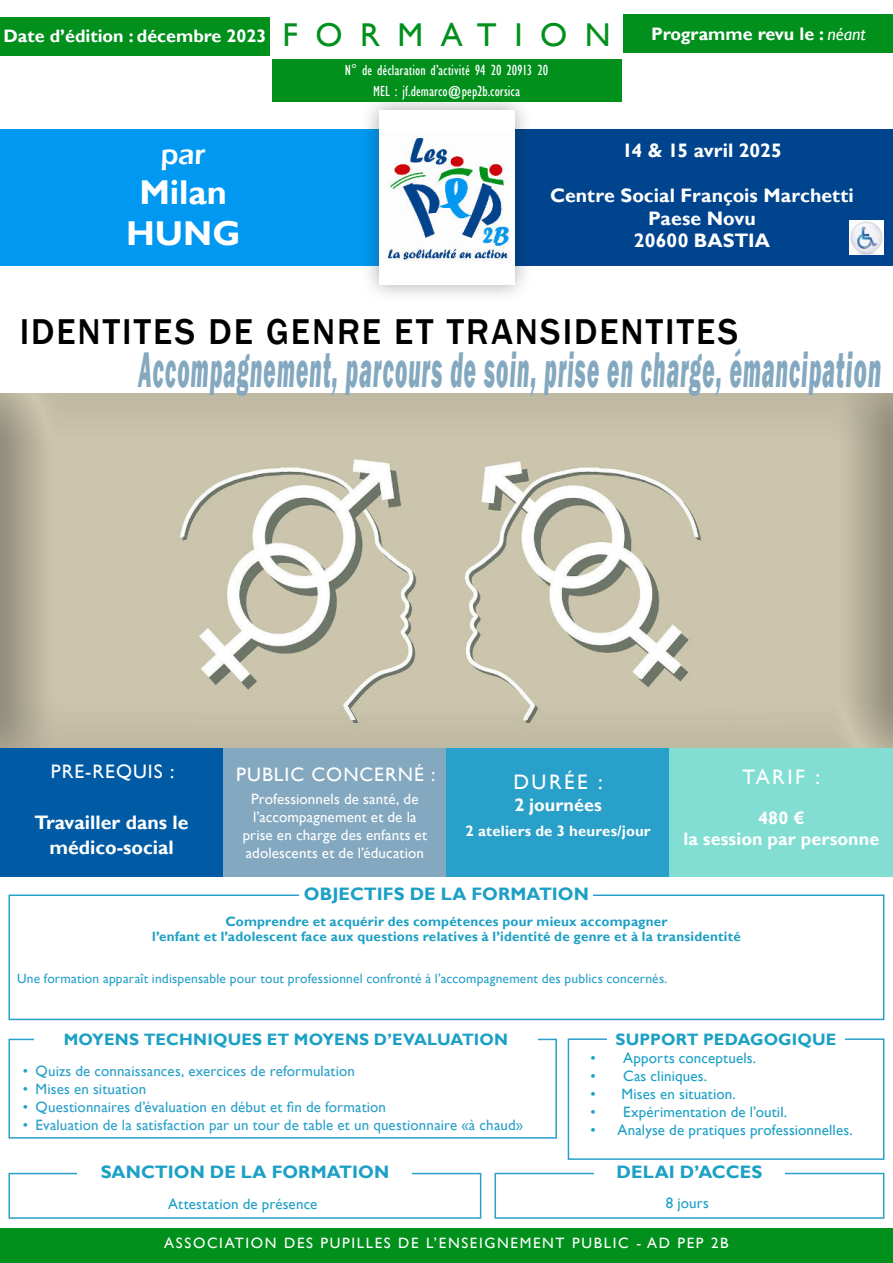
<style>
.page{position:relative;width:893px;height:1263px;background:#fff}
.page>*{position:absolute;margin:0;border:0;box-sizing:border-box;transform-origin:0 0}
.t1{font:italic 800 51.6px "Franklin Gothic";letter-spacing:.055em;color:#83a8bf;scale:.41 1}
.t2{font:500 36.9px "Franklin Gothic";letter-spacing:.06em;color:#000}
.t3{font:700 34.5px/40.5px "Gill Sans";color:#fff;text-align:center}
.t4{font:600 28.5px "Eras ITC";color:#fff}
.t5{font:21px "Gill Sans";letter-spacing:.115em;color:#fff}
.t6{font:700 19.5px/22.5px "Gill Sans";color:#fff;text-align:center}
.t7{font:19.5px "Gill Sans";letter-spacing:.05em;color:#fff}
.t8{font:700 18px/21.6px "Gill Sans";color:#fff;text-align:center}
.t9{font:700 18px "Gill Sans";letter-spacing:.005em;color:#1ca0c5}
.t10{font:700 16.5px "Gill Sans";letter-spacing:.01em;color:#1ca0c5}
.t11{font:15px "Gill Sans";letter-spacing:.01em;color:#29a0c9}
.t12{font:15px "Gill Sans";letter-spacing:.01em;color:#1ca0c5}
.t13{font:15px/18px "Gill Sans";letter-spacing:.015em;color:#fff;text-align:center}
.t14{font:condensed 15px/21.6px "Gill Sans";letter-spacing:.01em;color:#fff;text-align:center}
.t15{font:15px "Gill Sans";letter-spacing:.11em;color:#fff}
.t16{font:700 15px "Gill Sans";letter-spacing:.01em;color:#fff}
.t17{font:700 13.5px/15px "Gill Sans";letter-spacing:.015em;color:#1ca0c5;text-align:center}
.t18{font:13.5px "Gill Sans";letter-spacing:.01em;color:#29a0c9}
.s1{font-weight:400;font-size:33px;color:#01901c}
.s2{font-weight:400;font-style:italic}
</style>
<div class="page">
<div style="left:0;top:129px;width:366px;height:136px;background:#0198f1"></div>
<div style="left:514px;top:129px;width:379px;height:136px;background:#00448d"></div>
<div style="left:361px;top:92px;width:172px;height:211px;background:#231f20;opacity:.4"></div>
<div style="left:379px;top:110px;width:135px;height:175px;background:#fff"></div>
<img style="left:383px;top:135px;width:128px;height:126px">
<img style="left:849px;top:221px;width:34px;height:34px">
<svg style="left:0;top:393px;width:893px;height:355px;background:#c6c1ac"></svg>
<div style="left:0;top:748px;width:223px;height:129px;background:#005ba4"></div>
<div style="left:223px;top:748px;width:223px;height:129px;background:#83a8bf"></div>
<div style="left:446px;top:748px;width:224px;height:129px;background:#29a0c9"></div>
<div style="left:670px;top:748px;width:223px;height:129px;background:#82ded2"></div>
<div style="left:0;top:1229px;width:893px;height:34px;background:#01901c"></div>
<div style="left:9px;top:1039px;width:548px;height:99px;border:2px solid #29a0c9"></div>
<div style="left:34px;top:1029px;width:504px;height:20px;background:#fff"></div>
<div style="left:568px;top:1038px;width:316px;height:122px;border:2px solid #29a0c9"></div>
<div style="left:607px;top:1031px;width:238px;height:17px;background:#fff"></div>
<div style="left:0;top:17px;width:270px;height:38px;background:#01901c"></div>
<div style="left:624px;top:14px;width:269px;height:39px;background:#01901c"></div>
<div style="left:9px;top:1173px;width:472px;height:46px;border:2px solid #29a0c9"></div>
<div style="left:77px;top:1161px;width:335px;height:22px;background:#fff"></div>
<div style="left:494px;top:1173px;width:390px;height:46px;border:2px solid #29a0c9"></div>
<div style="left:594px;top:1162px;width:191px;height:20px;background:#fff"></div>
<div style="left:272px;top:59px;width:349px;height:43px;background:#01901c"></div>
<div style="left:9px;top:894px;width:875px;height:126px;border:2px solid #29a0c9"></div>
<div style="left:300px;top:884px;width:293px;height:20px;background:#fff"></div>
<p class="t8" style="left:3px;top:27px;width:864px">Date d’édition : décembre 2023 <span class="s1">F O R M A T I O N</span> Programme revu le : <span class="s2">néant</span></p>
<h3 class="t4" style="left:161px;top:143px;width:46px">par</h3>
<h3 class="t3" style="left:126px;top:175px;width:116px">Milan<br>HUNG</h3>
<p class="t14" style="left:345px;top:60px;width:205px">N° de déclaration d’activité 94 20 20913 20<br>MEL : jf.demarco@pep2b.corsica</p>
<h3 class="t6" style="left:622px;top:141px;width:161px">14 &amp; 15 avril 2025</h3>
<h3 class="t6" style="left:550px;top:186px;width:305px">Centre Social François Marchetti<br>Paese Novu<br>20600 BASTIA</h3>
<h2 class="t2" style="left:20px;top:310px;width:720px">IDENTITES DE GENRE ET TRANSIDENTITES</h2>
<h1 class="t1" style="left:139px;top:348px;width:1813px">Accompagnement, parcours de soin, prise en charge, émancipation</h1>
<h3 class="t7" style="left:51px;top:763px;width:125px">PRE-REQUIS :</h3>
<h3 class="t6" style="left:35px;top:811px;width:155px;line-height:25.5px">Travailler dans le médico-social</h3>
<h3 class="t7" style="left:236px;top:767px;width:201px">PUBLIC CONCERNÉ :</h3>
<p class="t13" style="left:243px;top:791px;width:186px">Professionnels de santé, de l’accompagnement et de la prise en charge des enfants et adolescents et de l’éducation</p>
<h3 class="t5" style="left:513px;top:773px;width:91px">DURÉE :</h3>
<p class="t8" style="left:514px;top:795px;width:89px">2 journées</p>
<p class="t16" style="left:466px;top:824px;width:187px">2 ateliers de 3 heures/jour</p>
<h3 class="t5" style="left:743px;top:768px;width:79px">TARIF :</h3>
<p class="t8" style="left:683px;top:808px;width:197px">480 €<br>la session par personne</p>
<p class="t9" style="left:304px;top:887px;width:287px">OBJECTIFS DE LA FORMATION</p>
<p class="t17" style="left:152px;top:914px;width:590px">Comprendre et acquérir des compétences pour mieux accompagner<br>l’enfant et l’adolescent face aux questions relatives à l’identité de genre et à la transidentité</p>
<p class="t18" style="left:17px;top:972px;width:652px">Une formation apparaît indispensable pour tout professionnel confronté à l’accompagnement des publics concernés.</p>
<p class="t10" style="left:64px;top:1032px;width:446px">MOYENS TECHNIQUES ET MOYENS D’EVALUATION</p>
<p class="t11" style="left:23px;top:1064px;width:334px">• Quizs de connaissances, exercices de reformulation</p>
<p class="t11" style="left:23px;top:1082px;width:125px">• Mises en situation</p>
<p class="t11" style="left:23px;top:1100px;width:365px">• Questionnaires d’évaluation en début et fin de formation</p>
<p class="t11" style="left:23px;top:1118px;width:502px">• Evaluation de la satisfaction par un tour de table et un questionnaire «à chaud»</p>
<p class="t9" style="left:101px;top:1165px;width:290px">SANCTION DE LA FORMATION</p>
<p class="t12" style="left:168px;top:1197px;width:151px">Attestation de présence</p>
<p class="t10" style="left:615px;top:1033px;width:222px">SUPPORT PEDAGOGIQUE</p>
<p class="t12" style="left:590px;top:1051px;width:167px">• Apports conceptuels.</p>
<p class="t12" style="left:590px;top:1069px;width:118px">• Cas cliniques.</p>
<p class="t12" style="left:590px;top:1087px;width:147px">• Mises en situation.</p>
<p class="t12" style="left:590px;top:1105px;width:198px">• Expérimentation de l’outil.</p>
<p class="t12" style="left:590px;top:1123px;width:264px">• Analyse de pratiques professionnelles.</p>
<p class="t9" style="left:617px;top:1165px;width:147px">DELAI D’ACCES</p>
<p class="t12" style="left:666px;top:1197px;width:44px">8 jours</p>
<p class="t15" style="left:164px;top:1236px;width:566px">ASSOCIATION DES PUPILLES DE L’ENSEIGNEMENT PUBLIC - AD PEP 2B</p>
</div>
